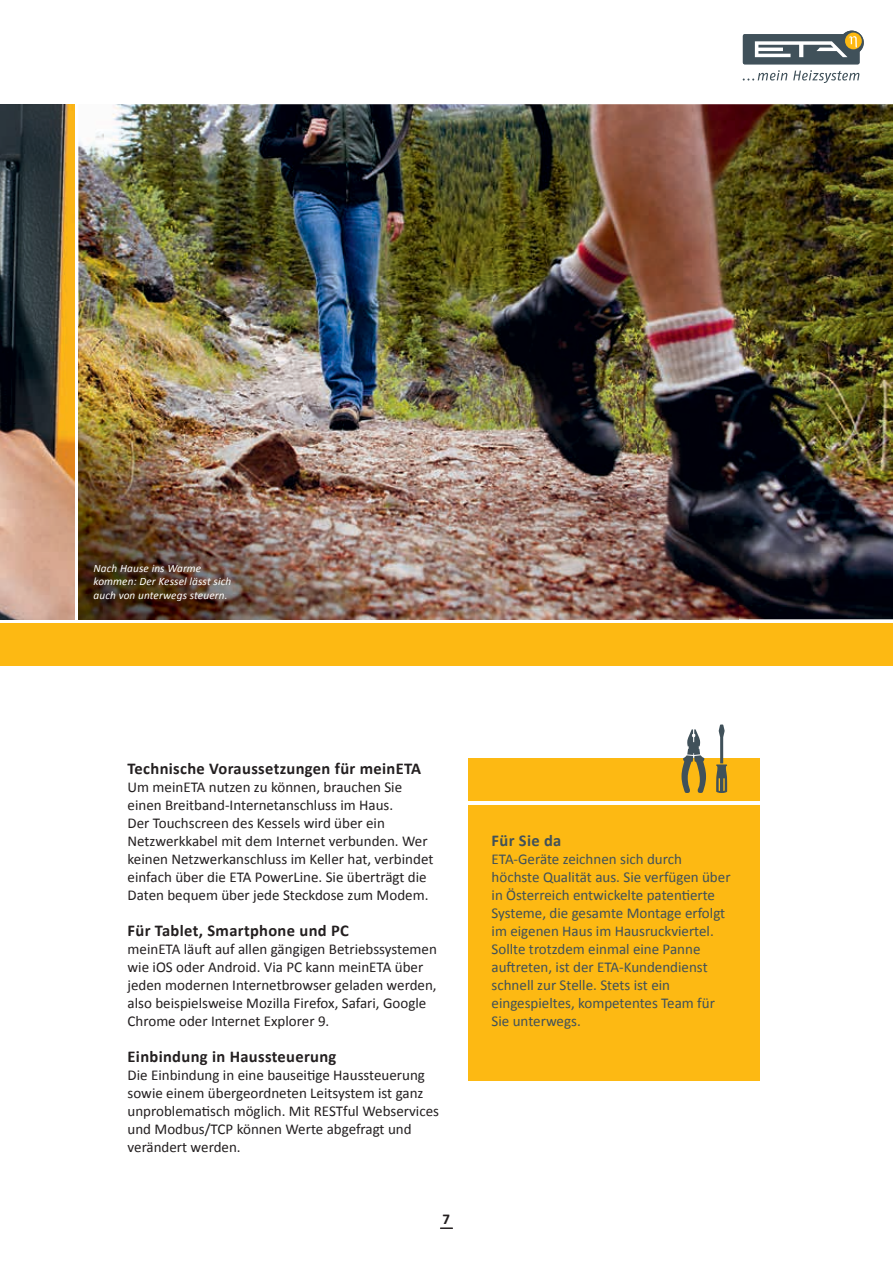
<style>
.page{position:relative;width:893px;height:1263px;background:#fff}
.page>*{position:absolute;margin:0;border:0;box-sizing:border-box;transform-origin:0 0}
.t1{font:700 16.5px "Calibri";letter-spacing:.02em;color:#231f20}
.t2{font:700 16.5px "Calibri";letter-spacing:.02em;color:#40515a}
.t3{font:15px/18px "Calibri";color:#231f20}
.t4{font:15px/18px "Calibri";color:#40515a}
.t5{font:700 15px "Calibri";color:#231f20}
.t6{font:italic 11.25px/13.5px "Calibri";letter-spacing:.01em;color:#fff}
</style>
<div class="page">
<svg style="left:440px;top:1227px;width:13px;height:2px"></svg>
<div style="left:468px;top:805px;width:292px;height:275px;background:#fdb913"></div>
<img style="left:78px;top:104px;width:815px;height:515px">
<div style="left:0;top:623px;width:893px;height:43px;background:#fdb913"></div>
<div style="left:468px;top:758px;width:292px;height:43px;background:#fdb913"></div>
<img style="left:0;top:104px;width:74px;height:515px">
<img style="left:78px;top:327px;width:660px;height:292px">
<svg style="left:681px;top:729px;width:25px;height:64px"></svg>
<svg style="left:716px;top:724px;width:11px;height:69px"></svg>
<svg style="left:743px;top:31px;width:121px;height:33px"></svg>
<svg style="left:743px;top:70px;width:117px;height:13px"></svg>
<p class="t6" style="left:94px;top:561px;width:139px">Nach Hause ins Warme kommen: Der Kessel lässt sich auch von unterwegs steuern.</p>
<p class="t1" style="left:128px;top:758px;width:295px">Technische Voraussetzungen für meinETA</p>
<p class="t3" style="left:128px;top:778px;width:307px">Um meinETA nutzen zu können, brauchen Sie einen Breitband-Internetanschluss im Haus.<br>Der Touchscreen des Kessels wird über ein Netzwerkkabel mit dem Internet verbunden. Wer keinen Netzwerkanschluss im Keller hat, verbindet einfach über die ETA PowerLine. Sie überträgt die Daten bequem über jede Steckdose zum Modem.</p>
<p class="t1" style="left:128px;top:920px;width:223px">Für Tablet, Smartphone und PC</p>
<p class="t3" style="left:128px;top:940px;width:311px">meinETA läuft auf allen gängigen Betriebssystemen wie iOS oder Android. Via PC kann meinETA über jeden modernen Internetbrowser geladen werden, also beispielsweise Mozilla Firefox, Safari, Google Chrome oder Internet Explorer 9.</p>
<p class="t1" style="left:128px;top:1046px;width:210px">Einbindung in Haussteuerung</p>
<p class="t3" style="left:128px;top:1066px;width:313px">Die Einbindung in eine bauseitige Haussteuerung sowie einem übergeordneten Leitsystem ist ganz unproblematisch möglich. Mit RESTful Webservices und Modbus/TCP können Werte abgefragt und verändert werden.</p>
<p class="t5" style="left:443px;top:1209px;width:9px">7</p>
<p class="t2" style="left:492px;top:830px;width:71px">Für Sie da</p>
<p class="t4" style="left:492px;top:850px;width:240px">ETA-Geräte zeichnen sich durch höchste Qualität aus. Sie verfügen über in Österreich entwickelte patentierte Systeme, die gesamte Montage erfolgt im eigenen Haus im Hausruckviertel.<br>Sollte trotzdem einmal eine Panne auftreten, ist der ETA-Kundendienst schnell zur Stelle. Stets ist ein eingespieltes, kompetentes Team für Sie unterwegs.</p>
</div>
